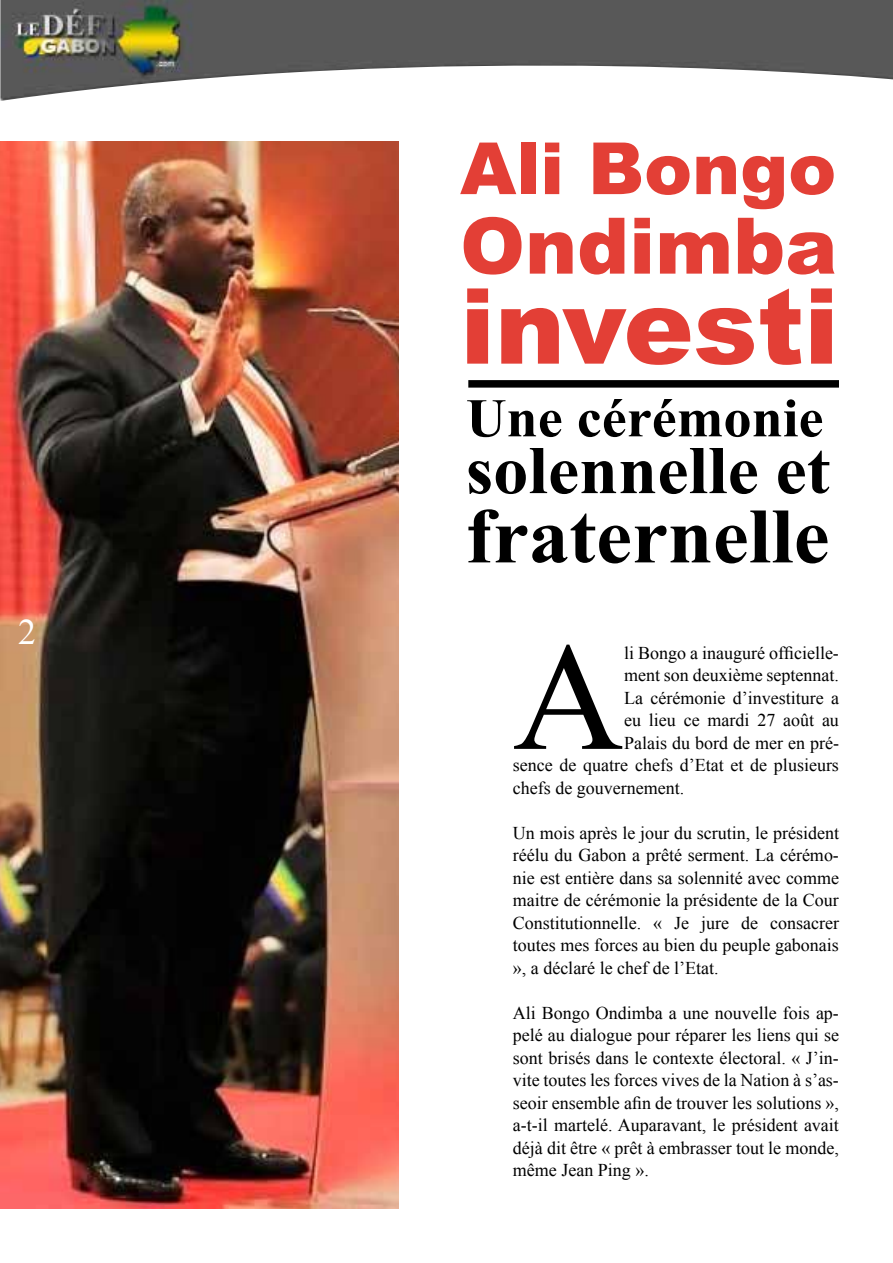
<style>
.page{position:relative;width:893px;height:1263px;background:#fff}
.page>*{position:absolute;margin:0;border:0;box-sizing:border-box;transform-origin:0 0}
.t1{font:153.9px "Times New Roman";color:#000}
.t2{font:900 105px "Arial";color:#e33f36}
.t3{font:700 78.3px "Times New Roman";color:#000}
.t4{font:900 78px "Arial";color:#e33f36}
.t5{font:900 72px "Arial";color:#e33f36}
.t6{font:700 68.1px "Times New Roman";color:#000}
.t7{font:700 54.45px "Times New Roman";color:#000}
.t8{font:36px "Times New Roman";color:#fff}
.t9{font:18px/22.5px "Times New Roman";color:#000;text-align:justify}
</style>
<div class="page">
<img style="left:0;top:0;width:893px;height:101px">
<img style="left:0;top:141px;width:398px;height:1068px">
<div style="left:468px;top:380px;width:371px;height:8px;background:#000"></div>
<h3 class="t8" style="left:18px;top:606px;width:19px">2</h3>
<h3 class="t5" style="left:460px;top:116px;width:378px">Ali Bongo</h3>
<h3 class="t4" style="left:460px;top:189px;width:379px">Ondimba</h3>
<h2 class="t2" style="left:460px;top:250px;width:380px">investi</h2>
<h3 class="t7" style="left:466px;top:379px;width:359px">Une cérémonie</h3>
<h3 class="t6" style="left:466px;top:421px;width:366px">solennelle et</h3>
<h3 class="t3" style="left:466px;top:480px;width:365px">fraternelle</h3>
<h1 class="t1" style="left:513px;top:589px;width:113px">A</h1>
<p class="t9" style="left:624px;top:641px;width:216px">li Bongo a inauguré officielle-</p>
<p class="t9" style="left:624px;top:663px;width:216px">ment son deuxième septennat.</p>
<p class="t9" style="left:624px;top:686px;width:216px">La cérémonie d’investiture a</p>
<p class="t9" style="left:624px;top:708px;width:216px">eu lieu ce mardi 27 août au</p>
<p class="t9" style="left:624px;top:731px;width:216px">Palais du bord de mer en pré-</p>
<p class="t9" style="left:513px;top:753px;width:328px">sence de quatre chefs d’Etat et de plusieurs</p>
<p class="t9" style="left:513px;top:776px;width:173px">chefs de gouvernement.</p>
<p class="t9" style="left:513px;top:821px;width:328px">Un mois après le jour du scrutin, le président réélu du Gabon a prêté serment. La cérémo&shy;nie est entière dans sa solennité avec comme maitre de cérémonie la présidente de la Cour Constitutionnelle. « Je jure de consacrer toutes mes forces au bien du peuple gabonais », a déclaré le chef de l’Etat.</p>
<p class="t9" style="left:513px;top:1001px;width:328px">Ali Bongo Ondimba a une nouvelle fois ap&shy;pelé au dialogue pour réparer les liens qui se sont brisés dans le contexte électoral. « J’in&shy;vite toutes les forces vives de la Nation à s’as&shy;seoir ensemble afin de trouver les solutions », a-t-il martelé. Auparavant, le président avait déjà dit être « prêt à embrasser tout le monde, même Jean Ping ».</p>
</div>
